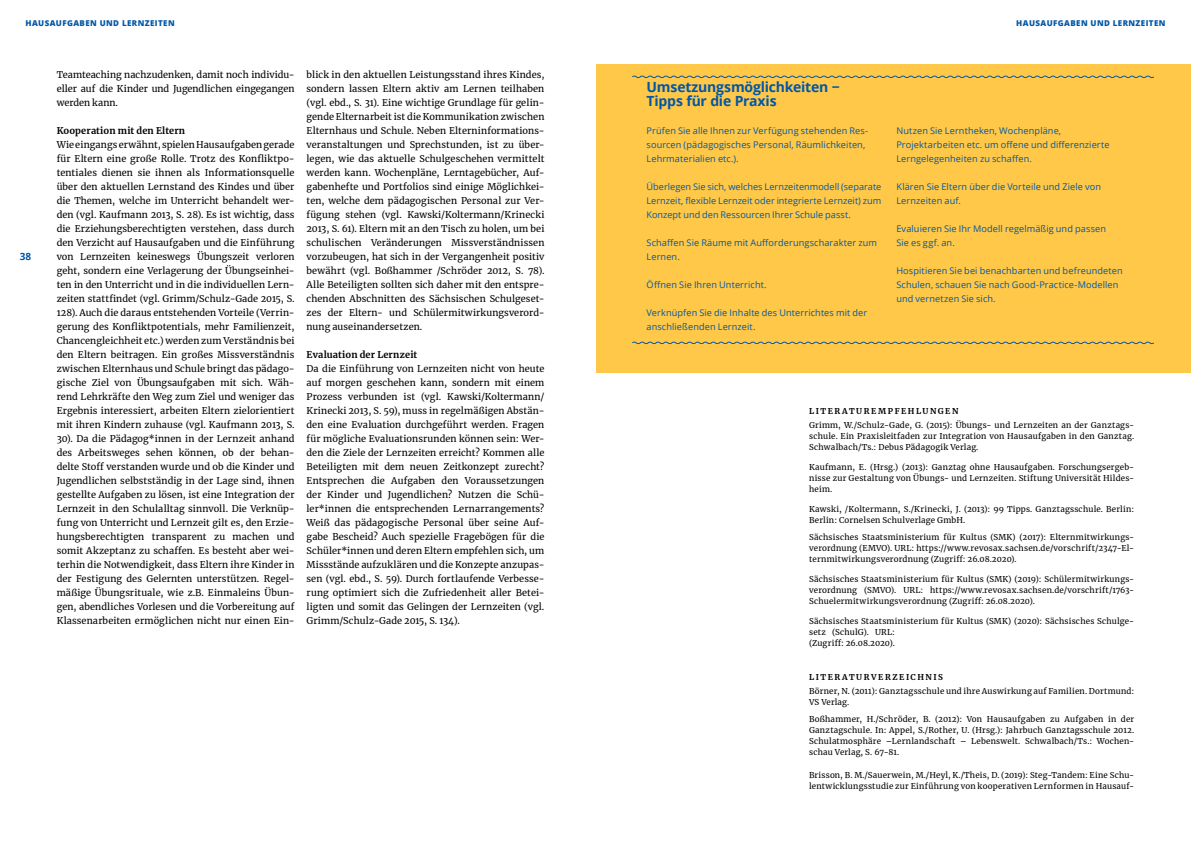
<style>
.page{position:relative;width:1191px;height:842px;background:#fff}
.page>*{position:absolute;margin:0;border:0;box-sizing:border-box;transform-origin:0 0}
.t1{font:700 14px/14px "Open Sans";letter-spacing:-.01em;color:#0057a8}
.t2{font:700 10px "Open Sans";color:#0057a8}
.t3{font:9.2px/14px "Merriweather";letter-spacing:.01em;color:#000;text-align:justify}
.t4{font:9.2px/14px "Open Sans";letter-spacing:.01em;color:#0057a8}
.t5{font:700 9.2px "Merriweather";letter-spacing:.015em;color:#000}
.t6{font:8px/11px "Merriweather";letter-spacing:.025em;color:#000;text-align:justify}
.t7{font:800 8px "Open Sans";letter-spacing:.05em;color:#0057a8}
.t8{font:700 8px "Merriweather";letter-spacing:.205em;color:#000}
</style>
<div class="page">
<div style="left:596px;top:64px;width:595px;height:308px;background:#ffc848"></div>
<svg style="left:632px;top:75px;width:522px;height:3px"></svg>
<svg style="left:632px;top:341px;width:522px;height:4px"></svg>
<p class="t7" style="left:26px;top:17px;width:151px">HAUSAUFGABEN UND LERNZEITEN</p>
<p class="t7" style="left:1016px;top:17px;width:151px">HAUSAUFGABEN UND LERNZEITEN</p>
<p class="t2" style="left:20px;top:249px;width:13px">38</p>
<p class="t3" style="left:57px;top:67px;width:239px">Teamteaching nachzudenken, damit noch individu&shy;eller auf die Kinder und Jugendlichen eingegangen werden kann.</p>
<p class="t5" style="left:57px;top:124px;width:130px">Kooperation mit den Eltern</p>
<p class="t3" style="left:57px;top:137px;width:239px">Wie eingangs erwähnt, spielen Hausaufgaben gerade für Eltern eine große Rolle. Trotz des Konfliktpo&shy;tentiales dienen sie ihnen als Informationsquelle über den aktuellen Lernstand des Kindes und über die Themen, welche im Unterricht behandelt wer&shy;den (vgl. Kaufmann 2013, S. 28). Es ist wichtig, dass die Erziehungsberechtigten verstehen, dass durch den Verzicht auf Hausaufgaben und die Einführung von Lernzeiten keineswegs Übungszeit verloren geht, sondern eine Verlagerung der Übungseinhei&shy;ten in den Unterricht und in die individuellen Lern&shy;zeiten stattfindet (vgl. Grimm/Schulz-Gade 2015, S.<br>128). Auch die daraus entstehenden Vorteile (Verrin&shy;gerung des Konfliktpotentials, mehr Familienzeit, Chancengleichheit etc.) werden zum Verständnis bei den Eltern beitragen. Ein großes Missverständnis zwischen Elternhaus und Schule bringt das pädago&shy;gische Ziel von Übungsaufgaben mit sich. Wäh&shy;rend Lehrkräfte den Weg zum Ziel und weniger das Ergebnis interessiert, arbeiten Eltern zielorientiert mit ihren Kindern zuhause (vgl. Kaufmann 2013, S.<br>30). Da die Pädagog*innen in der Lernzeit anhand des Arbeitsweges sehen können, ob der behan&shy;delte Stoff verstanden wurde und ob die Kinder und Jugendlichen selbstständig in der Lage sind, ihnen gestellte Aufgaben zu lösen, ist eine Integration der Lernzeit in den Schulalltag sinnvoll. Die Verknüp&shy;fung von Unterricht und Lernzeit gilt es, den Erzie&shy;hungsberechtigten transparent zu machen und somit Akzeptanz zu schaffen. Es besteht aber wei&shy;terhin die Notwendigkeit, dass Eltern ihre Kinder in der Festigung des Gelernten unterstützen. Regel&shy;mäßige Übungsrituale, wie z.B. Einmaleins Übun&shy;gen, abendliches Vorlesen und die Vorbereitung auf Klassenarbeiten ermöglichen nicht nur einen Ein-</p>
<p class="t3" style="left:306px;top:67px;width:239px">blick in den aktuellen Leistungsstand ihres Kindes, sondern lassen Eltern aktiv am Lernen teilhaben (vgl. ebd., S. 31). Eine wichtige Grundlage für gelin&shy;gende Elternarbeit ist die Kommunikation zwischen Elternhaus und Schule. Neben Elterninformations&shy;veranstaltungen und Sprechstunden, ist zu über&shy;legen, wie das aktuelle Schulgeschehen vermittelt werden kann. Wochenpläne, Lerntagebücher, Auf&shy;gabenhefte und Portfolios sind einige Möglichkei&shy;ten, welche dem pädagogischen Personal zur Ver&shy;fügung stehen (vgl. Kawski/Koltermann/Krinecki 2013, S. 61). Eltern mit an den Tisch zu holen, um bei schulischen Veränderungen Missverständnissen vorzubeugen, hat sich in der Vergangenheit positiv bewährt (vgl. Boßhammer /Schröder 2012, S. 78).<br>Alle Beteiligten sollten sich daher mit den entspre&shy;chenden Abschnitten des Sächsischen Schulgeset&shy;zes der Eltern- und Schülermitwirkungsverord&shy;nung auseinandersetzen.</p>
<p class="t5" style="left:306px;top:348px;width:112px">Evaluation der Lernzeit</p>
<p class="t3" style="left:306px;top:362px;width:239px">Da die Einführung von Lernzeiten nicht von heute auf morgen geschehen kann, sondern mit einem Prozess verbunden ist (vgl. Kawski/Koltermann/ Krinecki 2013, S. 59), muss in regelmäßigen Abstän&shy;den eine Evaluation durchgeführt werden. Fragen für mögliche Evaluationsrunden können sein: Wer&shy;den die Ziele der Lernzeiten erreicht? Kommen alle Beteiligten mit dem neuen Zeitkonzept zurecht?<br>Entsprechen die Aufgaben den Voraussetzungen der Kinder und Jugendlichen? Nutzen die Schü&shy;ler*innen die entsprechenden Lernarrangements?<br>Weiß das pädagogische Personal über seine Auf&shy;gabe Bescheid? Auch spezielle Fragebögen für die Schüler*innen und deren Eltern empfehlen sich, um Missstände aufzuklären und die Konzepte anzupas&shy;sen (vgl. ebd., S. 59). Durch fortlaufende Verbesse&shy;rung optimiert sich die Zufriedenheit aller Betei&shy;ligten und somit das Gelingen der Lernzeiten (vgl.<br>Grimm/Schulz-Gade 2015, S. 134).</p>
<h1 class="t1" style="left:646px;top:80px;width:195px">Umsetzungsmöglichkeiten −<br>Tipps für die Praxis</h1>
<p class="t4" style="left:646px;top:123px;width:223px">Prüfen Sie alle Ihnen zur Verfügung stehenden Res&shy;sourcen (pädagogisches Personal, Räumlichkeiten,<br>Lehrmaterialien etc.).</p>
<p class="t4" style="left:646px;top:179px;width:236px;text-align:justify">Überlegen Sie sich, welches Lernzeitenmodell (separate Lernzeit, flexible Lernzeit oder integrierte Lernzeit) zum Konzept und den Ressourcen Ihrer Schule passt.</p>
<p class="t4" style="left:646px;top:235px;width:232px">Schaffen Sie Räume mit Aufforderungscharakter zum<br>Lernen.</p>
<p class="t4" style="left:646px;top:277px;width:122px">Öffnen Sie Ihren Unterricht.</p>
<p class="t4" style="left:646px;top:305px;width:222px">Verknüpfen Sie die Inhalte des Unterrichtes mit der anschließenden Lernzeit.</p>
<p class="t4" style="left:896px;top:123px;width:215px">Nutzen Sie Lerntheken, Wochenpläne,<br>Projektarbeiten etc. um offene und differenzierte<br>Lerngelegenheiten zu schaffen.</p>
<p class="t4" style="left:896px;top:179px;width:206px">Klären Sie Eltern über die Vorteile und Ziele von<br>Lernzeiten auf.</p>
<p class="t4" style="left:896px;top:221px;width:211px">Evaluieren Sie Ihr Modell regelmäßig und passen<br>Sie es ggf. an.</p>
<p class="t4" style="left:896px;top:263px;width:228px">Hospitieren Sie bei benachbarten und befreundeten<br>Schulen, schauen Sie nach Good-Practice-Modellen und vernetzen Sie sich.</p>
<p class="t8" style="left:809px;top:406px;width:14px">Lite</p>
<p class="t8" style="left:834px;top:406px;width:16px">ratu</p>
<p class="t8" style="left:864px;top:406px;width:16px">rempfehlungen</p>
<p class="t6" style="left:809px;top:419px;width:327px">Grimm, W./Schulz-Gade, G. (2015): Übungs- und Lernzeiten an der Ganztags&shy;schule. Ein Praxisleitfaden zur Integration von Hausaufgaben in den Ganztag.<br>Schwalbach/Ts.: Debus Pädagogik Verlag.</p>
<p class="t6" style="left:809px;top:461px;width:327px">Kaufmann, E. (Hrsg.) (2013): Ganztag ohne Hausaufgaben. Forschungsergeb&shy;nisse zur Gestaltung von Übungs- und Lernzeiten. Stiftung Universität Hildes&shy;heim.</p>
<p class="t6" style="left:809px;top:503px;width:327px">Kawski, /Koltermann, S./Krinecki, J. (2013): 99 Tipps. Ganztagsschule. Berlin:<br>Berlin: Cornelsen Schulverlage GmbH.</p>
<p class="t6" style="left:809px;top:531px;width:327px">Sächsisches Staatsministerium für Kultus (SMK) (2017): Elternmitwirkungs&shy;verordnung (EMVO). URL: https://www.revosax.sachsen.de/vorschrift/2347-El&shy;ternmitwirkungsverordnung (Zugriff: 26.08.2020).</p>
<p class="t6" style="left:809px;top:573px;width:327px">Sächsisches Staatsministerium für Kultus (SMK) (2019): Schülermitwirkungs&shy;verordnung (SMVO). URL: https://www.revosax.sachsen.de/vorschrift/1763- Schuelermitwirkungsverordnung (Zugriff: 26.08.2020).</p>
<p class="t6" style="left:809px;top:615px;width:327px;text-align:left">Sächsisches Staatsministerium für Kultus (SMK) (2020): Sächsisches Schulge&shy;setz (SchulG). URL:<br>(Zugriff: 26.08.2020).</p>
<p class="t8" style="left:809px;top:672px;width:14px">Lite</p>
<p class="t8" style="left:834px;top:672px;width:16px">ratu</p>
<p class="t8" style="left:864px;top:672px;width:36px">rve rzeichnis</p>
<p class="t6" style="left:809px;top:685px;width:327px">Börner, N. (2011): Ganztagsschule und ihre Auswirkung auf Familien. Dortmund:<br>VS Verlag.</p>
<p class="t6" style="left:809px;top:713px;width:327px">Boßhammer, H./Schröder, B. (2012): Von Hausaufgaben zu Aufgaben in der Ganztagschule. In: Appel, S./Rother, U. (Hrsg.): Jahrbuch Ganztagsschule 2012.<br>Schulatmosphäre –Lernlandschaft – Lebenswelt. Schwalbach/Ts.: Wochen&shy;schau Verlag, S. 67-81.</p>
<p class="t6" style="left:809px;top:769px;width:327px">Brisson, B. M./Sauerwein, M./Heyl, K./Theis, D. (2019): Steg-Tandem: Eine Schu&shy;lentwicklungsstudie zur Einführung von kooperativen Lernformen in Hausauf-</p>
</div>
